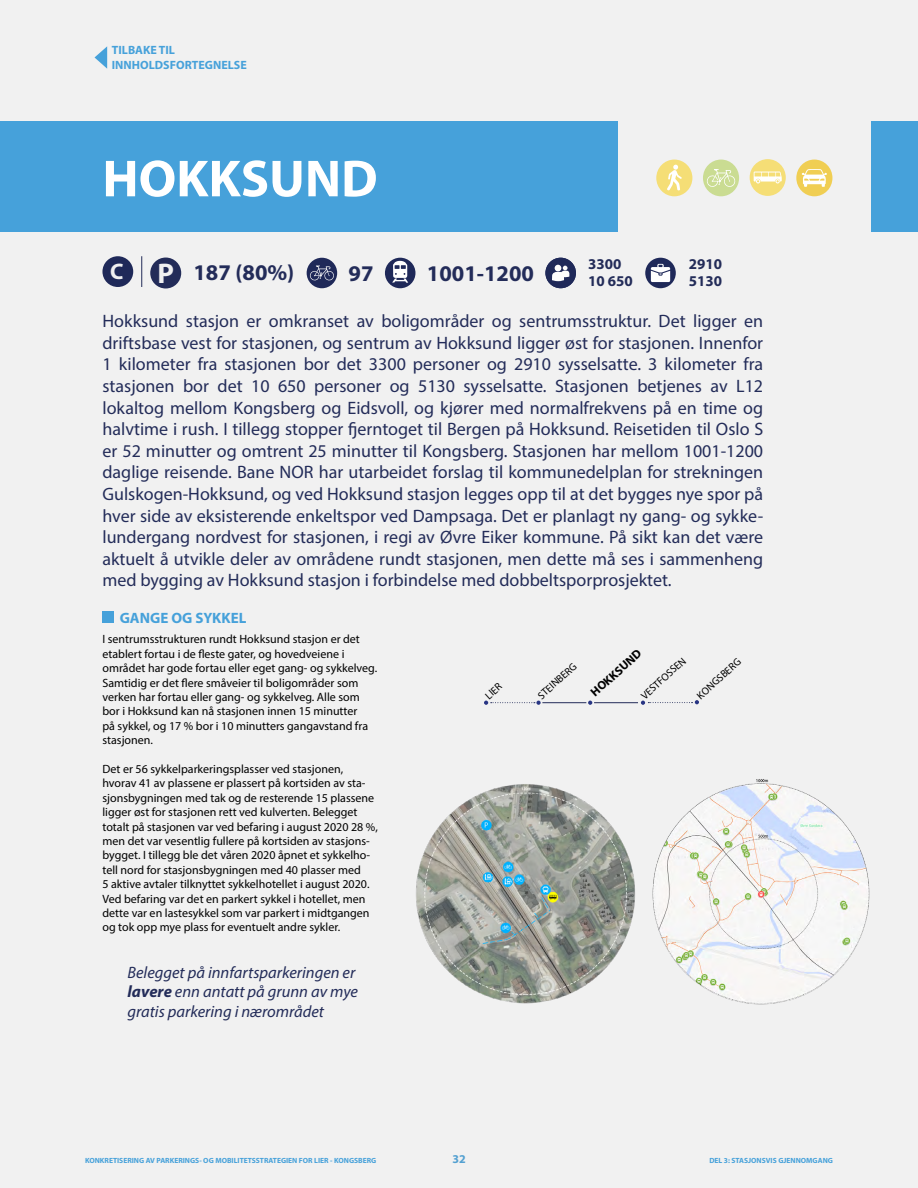
<style>
.page{position:relative;width:918px;height:1188px;background:#f1f1f1}
.page>*{position:absolute;margin:0;border:0;box-sizing:border-box;transform-origin:0 0}
.t1{font:700 52.5px "Myriad Pro";color:#fff}
.t2{font:700 22.5px "Myriad Pro";color:#232c59}
.t3{font:700 22.5px "Myriad Pro";color:#f0f0f1}
.t4{font:18px/21.6px "Myriad Pro";color:#232c59;text-align:justify}
.t5{font:italic 16.5px/19.8px "Myriad Pro";color:#232c59}
.t6{font:700 15px "Myriad Pro";color:#232c59}
.t7{font:700 15px "Myriad Pro";color:#46a1da}
.t8{font:700 12.15px "Myriad Pro";color:#000}
.t9{font:12px/14.4px "Myriad Pro";color:#000}
.t10{font:700 12px/14.4px "Myriad Pro";color:#46a1da}
.t11{font:10.5px "Myriad Pro";color:#000}
.t12{font:700 7.5px "Myriad Pro";color:#46a1da}
.s1{font-size:28.5px;color:#f0f0f1}
.s2{font-weight:700}
</style>
<div class="page">
<div style="left:0;top:121px;width:618px;height:111px;background:#46a1da"></div>
<div style="left:871px;top:121px;width:47px;height:111px;background:#46a1da"></div>
<svg style="left:95px;top:46px;width:12px;height:23px"></svg>
<div style="left:102px;top:612px;width:12px;height:11px;background:#46a1da"></div>
<div style="left:656px;top:160px;width:36px;height:36px;background:#f5de76;border-radius:50%"></div>
<svg style="left:667px;top:165px;width:15px;height:25px"></svg>
<div style="left:796px;top:160px;width:36px;height:36px;background:#f0ce53;border-radius:50%"></div>
<svg style="left:802px;top:169px;width:25px;height:18px"></svg>
<div style="left:750px;top:159px;width:36px;height:37px;background:#f5de76;border-radius:50%"></div>
<svg style="left:754px;top:172px;width:28px;height:12px"></svg>
<div style="left:703px;top:160px;width:36px;height:36px;background:#cadc92;border-radius:50%"></div>
<svg style="left:707px;top:169px;width:29px;height:18px"></svg>
<div style="left:150px;top:258px;width:31px;height:30px;background:#232c59;border-radius:50%"></div>
<div style="left:307px;top:258px;width:30px;height:30px;background:#1f2959;border-radius:50%"></div>
<svg style="left:310px;top:266px;width:24px;height:15px"></svg>
<div style="left:385px;top:258px;width:30px;height:30px;background:#1f2959;border-radius:50%"></div>
<svg style="left:392px;top:261px;width:16px;height:22px"></svg>
<hr style="left:542px;top:702px;width:44px;height:1px;background:#232c59">
<hr style="left:594px;top:702px;width:44px;height:1px;background:#232c59">
<svg style="left:641px;top:700px;width:58px;height:5px"></svg>
<svg style="left:588px;top:701px;width:4px;height:4px"></svg>
<svg style="left:484px;top:701px;width:57px;height:4px"></svg>
<div style="left:102px;top:256px;width:31px;height:31px;background:#1f2959;border-radius:50%"></div>
<hr style="left:141px;top:256px;width:1px;height:31px;background:#232c59">
<div style="left:645px;top:258px;width:31px;height:30px;background:#1f2959;border-radius:50%"></div>
<svg style="left:651px;top:264px;width:19px;height:18px"></svg>
<div style="left:545px;top:258px;width:31px;height:30px;background:#1f2959;border-radius:50%"></div>
<svg style="left:552px;top:265px;width:17px;height:16px"></svg>
<img style="left:659px;top:779px;width:211px;height:226px">
<img style="left:416px;top:784px;width:243px;height:220px">
<p class="t10" style="left:112px;top:43px;width:136px">TILBAKE TIL<br>INNHOLDSFORTEGNELSE</p>
<h1 class="t1" style="left:102px;top:144px;width:277px">HOKKSUND</h1>
<p class="t3" style="left:110px;top:257px;width:15px">C</p>
<p class="t6" style="left:588px;top:254px;width:35px">3300</p>
<p class="t6" style="left:689px;top:254px;width:35px">2910</p>
<p class="t6" style="left:588px;top:271px;width:46px">10 650</p>
<p class="t6" style="left:689px;top:271px;width:35px">5130</p>
<p class="t2" style="left:157px;top:258px;width:138px"><span class="s1">P</span> 187 (80%)</p>
<p class="t2" style="left:349px;top:259px;width:26px">97</p>
<p class="t2" style="left:427px;top:258px;width:109px">1001-1200</p>
<p class="t4" style="left:102px;top:310px;width:662px">Hokksund stasjon er omkranset av boligområder og sentrumsstruktur. Det ligger en driftsbase vest for stasjonen, og sentrum av Hokksund ligger øst for stasjonen. Innenfor 1 kilometer fra stasjonen bor det 3300 personer og 2910 sysselsatte. 3 kilometer fra stasjonen bor det 10 650 personer og 5130 sysselsatte. Stasjonen betjenes av L12 lokaltog mellom Kongsberg og Eidsvoll, og kjører med normalfrekvens på en time og halvtime i rush. I tillegg stopper fjerntoget til Bergen på Hokksund. Reisetiden til Oslo S er 52 minutter og omtrent 25 minutter til Kongsberg. Stasjonen har mellom 1001-1200 daglige reisende. Bane NOR har utarbeidet forslag til kommunedelplan for strekningen Gulskogen-Hokksund, og ved Hokksund stasjon legges opp til at det bygges nye spor på hver side av eksisterende enkeltspor ved Dampsaga. Det er planlagt ny gang- og sykke&shy;lundergang nordvest for stasjonen, i regi av Øvre Eiker kommune. På sikt kan det være aktuelt å utvikle deler av områdene rundt stasjonen, men dette må ses i sammenheng med bygging av Hokksund stasjon i forbindelse med dobbeltsporprosjektet.</p>
<p class="t7" style="left:120px;top:608px;width:128px">GANGE OG SYKKEL</p>
<p class="t9" style="left:102px;top:632px;width:276px">I sentrumsstrukturen rundt Hokksund stasjon er det etablert fortau i de fleste gater, og hovedveiene i området har gode fortau eller eget gang- og sykkelveg.<br>Samtidig er det flere småveier til boligområder som verken har fortau eller gang- og sykkelveg. Alle som bor i Hokksund kan nå stasjonen innen 15 minutter<br>på sykkel, og 17 % bor i 10 minutters gangavstand fra stasjonen.</p>
<p class="t9" style="left:102px;top:762px;width:277px">Det er 56 sykkelparkeringsplasser ved stasjonen, hvorav 41 av plassene er plassert på kortsiden av sta&shy;sjonsbygningen med tak og de resterende 15 plassene ligger øst for stasjonen rett ved kulverten. Belegget totalt på stasjonen var ved befaring i august 2020 28 %, men det var vesentlig fullere på kortsiden av stasjons&shy;bygget. I tillegg ble det våren 2020 åpnet et sykkelho&shy;tell nord for stasjonsbygningen med 40 plasser med<br>5 aktive avtaler tilknyttet sykkelhotellet i august 2020.<br>Ved befaring var det en parkert sykkel i hotellet, men dette var en lastesykkel som var parkert i midtgangen og tok opp mye plass for eventuelt andre sykler.</p>
<p class="t5" style="left:128px;top:962px;width:232px">Belegget på innfartsparkeringen er <span class="s2">lavere</span> enn antatt på grunn av mye gratis parkering i nærområdet</p>
<p class="t11" style="left:483px;top:692px;width:20px;rotate:-42deg">LIER</p>
<p class="t11" style="left:535px;top:692px;width:50px;rotate:-42deg">STEINBERG</p>
<p class="t8" style="left:587px;top:688px;width:65px;rotate:-42deg">HOKKSUND</p>
<p class="t11" style="left:638px;top:692px;width:58px;rotate:-42deg">VESTFOSSEN</p>
<p class="t11" style="left:694px;top:692px;width:56px;rotate:-42deg">KONGSBERG</p>
<p class="t12" style="left:85px;top:1155px;width:293px">KONKRETISERING AV PARKERINGS- OG MOBILITETSSTRATEGIEN FOR LIER - KONGSBERG</p>
<p class="t10" style="left:452px;top:1151px;width:15px">32</p>
<p class="t12" style="left:709px;top:1155px;width:125px">DEL 3: STASJONSVIS GJENNOMGANG</p>
</div>
